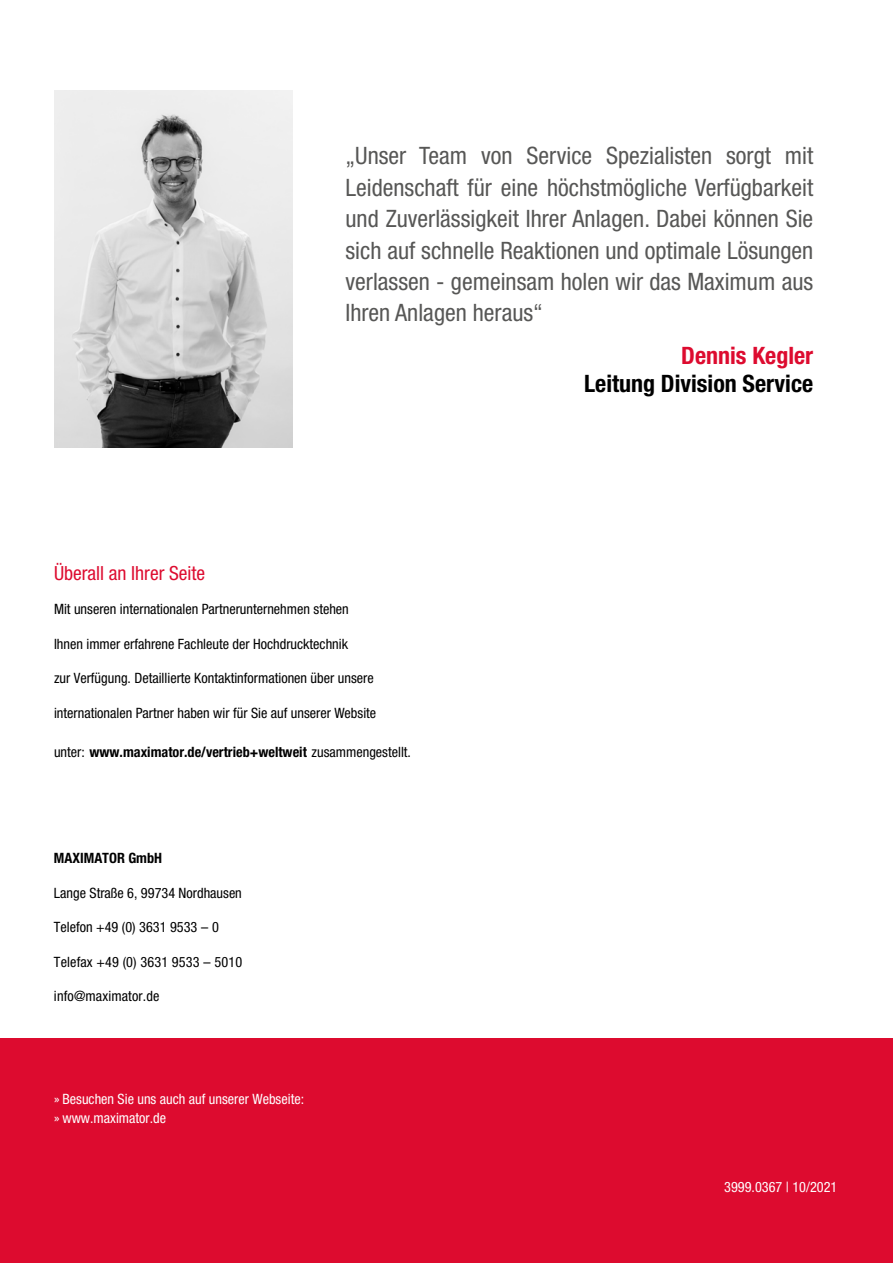
<style>
.page{position:relative;width:893px;height:1263px;background:#fff}
.page>*{position:absolute;margin:0;border:0;box-sizing:border-box;transform-origin:0 0}
.t1{font:condensed 24px/31.5px "Helvetica Neue LT Std";color:#575756;text-align:justify}
.t2{font:700 condensed 24px "Helvetica Neue LT Std";color:#000}
.t3{font:700 condensed 24px "Helvetica Neue LT Std";color:#dd0b2f}
.t4{font:condensed 19.5px "Helvetica Neue LT Std";color:#dd0b2f}
.t5{font:condensed 14.25px "Helvetica Neue LT Std";color:#000}
.t6{font:condensed 14.25px/19.5px "Helvetica Neue LT Std";color:#fff}
.t7{font:700 condensed 14.25px "Helvetica Neue LT Std";color:#000}
.s1{font-weight:400}
</style>
<div class="page">
<div style="left:0;top:1038px;width:893px;height:225px;background:#dd0b2f"></div>
<img style="left:54px;top:91px;width:238px;height:357px">
<p class="t1" style="left:345px;top:140px;width:469px">„Unser Team von Service Spezialisten sorgt mit Leidenschaft für eine höchstmögliche Verfügbarkeit und Zuverlässigkeit Ihrer Anlagen. Dabei können Sie sich auf schnelle Reaktionen und optimale Lösungen verlassen - gemeinsam holen wir das Maximum aus Ihren Anlagen heraus“</p>
<h1 class="t3" style="left:681px;top:341px;width:133px">Dennis Kegler</h1>
<h1 class="t2" style="left:584px;top:369px;width:231px">Leitung Division Service</h1>
<h2 class="t4" style="left:54px;top:561px;width:153px">Überall an Ihrer Seite</h2>
<p class="t5" style="left:54px;top:601px;width:296px">Mit unseren internationalen Partnerunternehmen stehen</p>
<p class="t5" style="left:54px;top:635px;width:296px">Ihnen immer erfahrene Fachleute der Hochdrucktechnik</p>
<p class="t5" style="left:54px;top:670px;width:321px">zur Verfügung. Detaillierte Kontaktinformationen über unsere</p>
<p class="t5" style="left:54px;top:704px;width:324px">internationalen Partner haben wir für Sie auf unserer Website</p>
<p class="t7" style="left:54px;top:743px;width:359px"><span class="s1">unter:</span> www.maximator.de/vertrieb+weltweit <span class="s1">zusammengestellt.</span></p>
<p class="t7" style="left:54px;top:849px;width:110px">MAXIMATOR GmbH</p>
<p class="t5" style="left:54px;top:884px;width:189px">Lange Straße 6, 99734 Nordhausen</p>
<p class="t5" style="left:54px;top:919px;width:166px">Telefon +49 (0) 3631 9533 – 0</p>
<p class="t5" style="left:54px;top:953px;width:190px">Telefax +49 (0) 3631 9533 – 5010</p>
<p class="t5" style="left:54px;top:988px;width:107px">info@maximator.de</p>
<p class="t6" style="left:54px;top:1089px;width:252px">» Besuchen Sie uns auch auf unserer Webseite: » www.maximator.de</p>
<p class="t6" style="left:724px;top:1177px;width:115px">3999.0367 | 10/2021</p>
</div>
